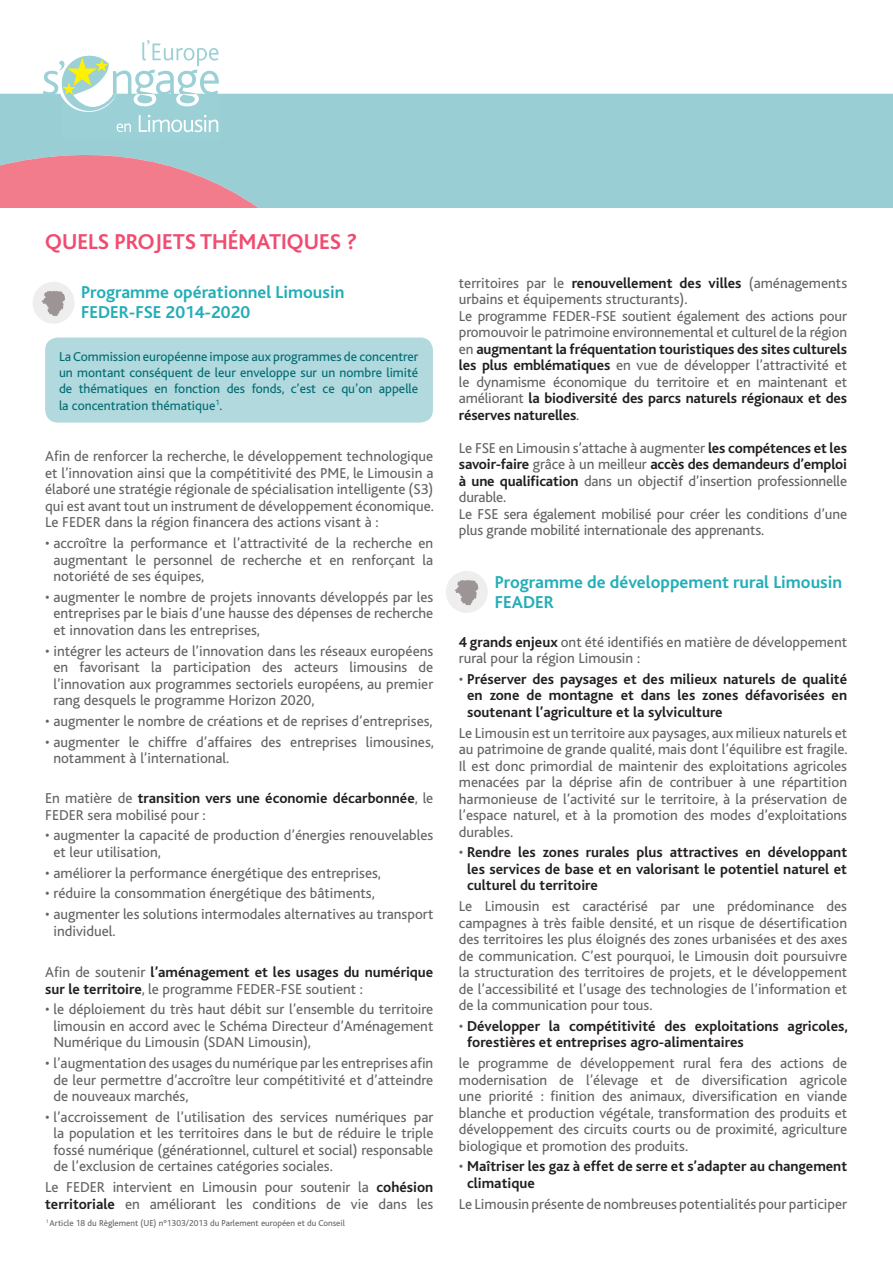
<style>
.page{position:relative;width:893px;height:1263px;background:#fff}
.page>*{position:absolute;margin:0;border:0;box-sizing:border-box;transform-origin:0 0}
.t1{font:700 22.5px "Bliss";color:#f04c71}
.t2{font:700 18px/19.5px "Bliss";color:#24aeb7}
.t3{font:15px/16.5px "Bliss";color:#636366;text-align:justify}
.t4{font:700 15px/16.5px "Bliss";color:#231f20}
.t5{font:13.5px/16.2px "Bliss";color:#006c72;text-align:justify}
.t6{font:9px "Bliss";color:#636366}
.s1{font-weight:700;color:#231f20}
.s2{font-weight:400;color:#636366}
</style>
<div class="page">
<svg style="left:0;top:40px;width:893px;height:573px"></svg>
<h1 class="t1" style="left:45px;top:230px;width:314px">QUELS PROJETS THÉMATIQUES ?</h1>
<p class="t2" style="left:81px;top:283px;width:265px">Programme opérationnel Limousin<br>FEDER-FSE 2014-2020</p>
<p class="t5" style="left:59px;top:349px;width:361px">La Commission européenne impose aux programmes de concentrer un montant conséquent de leur enveloppe sur un nombre limité de thématiques en fonction des fonds, c’est ce qu’on appelle la concentration thématique<sup>1</sup>.</p>
<p class="t3" style="left:45px;top:448px;width:390px">Afin de renforcer la recherche, le développement technologique et l’innovation ainsi que la compétitivité des PME, le Limousin a élaboré une stratégie régionale de spécialisation intelligente (S3) qui est avant tout un instrument de développement économique.<br>Le FEDER dans la région financera des actions visant à :</p>
<p class="t3" style="left:53px;top:535px;width:381px;text-indent:-8px">• accroître la performance et l’attractivité de la recherche en augmentant le personnel de recherche et en renforçant la notoriété de ses équipes,</p>
<p class="t3" style="left:53px;top:589px;width:381px;text-indent:-8px">• augmenter le nombre de projets innovants développés par les entreprises par le biais d’une hausse des dépenses de recherche et innovation dans les entreprises,</p>
<p class="t3" style="left:53px;top:643px;width:381px;text-indent:-8px">• intégrer les acteurs de l’innovation dans les réseaux européens en favorisant la participation des acteurs limousins de l’innovation aux programmes sectoriels européens, au premier rang desquels le programme Horizon 2020,</p>
<p class="t3" style="left:45px;top:713px;width:389px">• augmenter le nombre de créations et de reprises d’entreprises,</p>
<p class="t3" style="left:53px;top:734px;width:382px;text-indent:-8px">• augmenter le chiffre d’affaires des entreprises limousines, notamment à l’international.</p>
<p class="t3" style="left:45px;top:790px;width:390px">En matière de <span class="s1">transition vers une économie décarbonnée</span>, le<br>FEDER sera mobilisé pour :</p>
<p class="t3" style="left:53px;top:827px;width:381px;text-indent:-8px">• augmenter la capacité de production d’énergies renouvelables et leur utilisation,</p>
<p class="t3" style="left:45px;top:865px;width:337px">• améliorer la performance énergétique des entreprises,</p>
<p class="t3" style="left:45px;top:885px;width:331px">• réduire la consommation énergétique des bâtiments,</p>
<p class="t3" style="left:53px;top:906px;width:381px;text-indent:-8px">• augmenter les solutions intermodales alternatives au transport individuel.</p>
<p class="t4" style="left:45px;top:964px;width:390px"><span class="s2">Afin de soutenir</span> l’aménagement et les usages du numérique sur le territoire<span class="s2">, le programme FEDER-FSE soutient :</span></p>
<p class="t3" style="left:53px;top:1001px;width:381px;text-indent:-8px">• le déploiement du très haut débit sur l’ensemble du territoire limousin en accord avec le Schéma Directeur d’Aménagement Numérique du Limousin (SDAN Limousin),</p>
<p class="t3" style="left:53px;top:1055px;width:381px;text-indent:-8px">• l’augmentation des usages du numérique par les entreprises afin de leur permettre d’accroître leur compétitivité et d’atteindre de nouveaux marchés,</p>
<p class="t3" style="left:53px;top:1109px;width:381px;text-indent:-8px">• l’accroissement de l’utilisation des services numériques par la population et les territoires dans le but de réduire le triple fossé numérique (générationnel, culturel et social) responsable de l’exclusion de certaines catégories sociales.</p>
<p class="t3" style="left:45px;top:1179px;width:390px">Le FEDER intervient en Limousin pour soutenir la <span class="s1">cohésion territoriale</span> en améliorant les conditions de vie dans les</p>
<p class="t6" style="left:46px;top:1219px;width:300px"><sup>1</sup> Article 18 du Règlement (UE) n°1303/2013 du Parlement européen et du Conseil</p>
<p class="t3" style="left:459px;top:275px;width:390px;text-align:left">territoires par le <span class="s1">renouvellement des villes</span> (aménagements urbains et équipements structurants).<br>Le programme FEDER-FSE soutient également des actions pour promouvoir le patrimoine environnemental et culturel de la région en <span class="s1">augmentant la fréquentation touristiques des sites culturels les plus emblématiques</span> en vue de développer l’attractivité et le dynamisme économique du territoire et en maintenant et améliorant <span class="s1">la biodiversité des parcs naturels régionaux et des réserves naturelles</span>.</p>
<p class="t3" style="left:459px;top:440px;width:390px;text-align:left">Le FSE en Limousin s’attache à augmenter <span class="s1">les compétences et les savoir-faire</span> grâce à un meilleur <span class="s1">accès des demandeurs d’emploi à une qualification</span> dans un objectif d’insertion professionnelle durable.<br>Le FSE sera également mobilisé pour créer les conditions d’une plus grande mobilité internationale des apprenants.</p>
<p class="t2" style="left:495px;top:573px;width:349px">Programme de développement rural Limousin<br>FEADER</p>
<p class="t3" style="left:459px;top:634px;width:390px"><span class="s1">4 grands enjeux</span> ont été identifiés en matière de développement rural pour la région Limousin :</p>
<p class="t4" style="left:467px;top:671px;width:381px;text-align:justify;text-indent:-8px"><span class="s2">•</span> Préserver des paysages et des milieux naturels de qualité en zone de montagne et dans les zones défavorisées en soutenant l’agriculture et la sylviculture</p>
<p class="t3" style="left:459px;top:725px;width:390px">Le Limousin est un territoire aux paysages, aux milieux naturels et au patrimoine de grande qualité, mais dont l’équilibre est fragile.<br>Il est donc primordial de maintenir des exploitations agricoles menacées par la déprise afin de contribuer à une répartition harmonieuse de l’activité sur le territoire, à la préservation de l’espace naturel, et à la promotion des modes d’exploitations durables.</p>
<p class="t4" style="left:467px;top:845px;width:381px;text-align:justify;text-indent:-8px"><span class="s2">•</span> Rendre les zones rurales plus attractives en développant les services de base et en valorisant le potentiel naturel et culturel du territoire</p>
<p class="t3" style="left:459px;top:898px;width:390px">Le Limousin est caractérisé par une prédominance des campagnes à très faible densité, et un risque de désertification des territoires les plus éloignés des zones urbanisées et des axes de communication. C’est pourquoi, le Limousin doit poursuivre la structuration des territoires de projets, et le développement de l’accessibilité et l’usage des technologies de l’information et de la communication pour tous.</p>
<p class="t4" style="left:467px;top:1018px;width:382px;text-indent:-8px"><span class="s2">•</span> Développer la compétitivité des exploitations agricoles, forestières et entreprises agro-alimentaires</p>
<p class="t3" style="left:459px;top:1055px;width:390px">le programme de développement rural fera des actions de modernisation de l’élevage et de diversification agricole une priorité : finition des animaux, diversification en viande blanche et production végétale, transformation des produits et développement des circuits courts ou de proximité, agriculture biologique et promotion des produits.</p>
<p class="t4" style="left:467px;top:1159px;width:381px;text-indent:-8px"><span class="s2">•</span> Maîtriser les gaz à effet de serre et s’adapter au changement climatique</p>
<p class="t3" style="left:459px;top:1196px;width:390px">Le Limousin présente de nombreuses potentialités pour participer</p>
</div>
